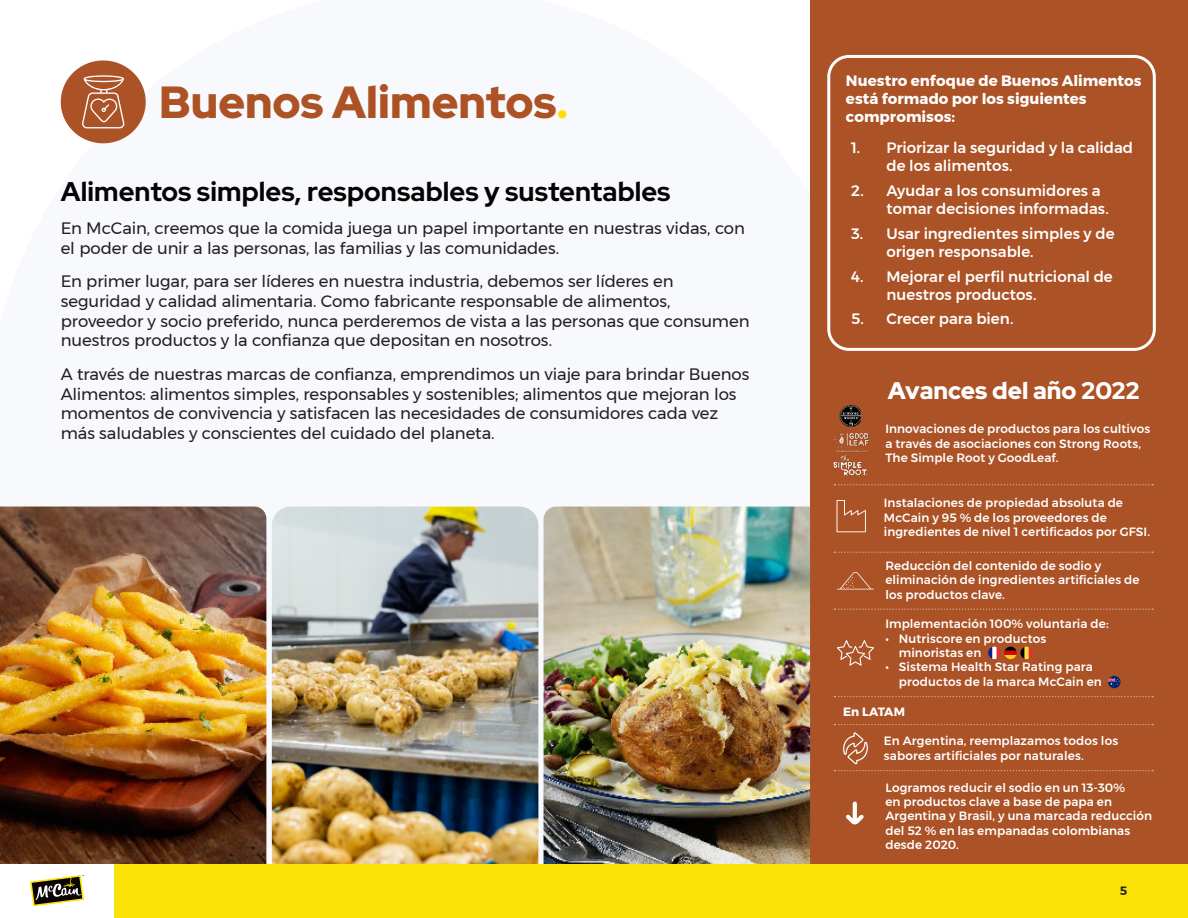
<style>
.page{position:relative;width:1188px;height:918px;background:#fff}
.page>*{position:absolute;margin:0;border:0;box-sizing:border-box;transform-origin:0 0}
.t1{font:900 45px "Red Hat Display";color:#ac5225}
.t2{font:300 27px "Red Hat Display";letter-spacing:.005em;color:#040503}
.t3{font:900 24px "Red Hat Display";color:#fff}
.t4{font:16.5px/19.8px "Montserrat";letter-spacing:-.005em;color:#231f20}
.t5{font:500 15px/18px "Montserrat";color:#fff}
.t6{font:700 15px/18px "Montserrat";color:#fff}
.t7{font:500 12px/14.4px "Montserrat";letter-spacing:.01em;color:#fff}
.t8{font:700 12px "Montserrat";letter-spacing:.005em;color:#fff}
.t9{font:600 12px "Montserrat";color:#231f20}
.s1{color:#ffe100}
</style>
<div class="page">
<div style="left:113px;top:864px;width:1075px;height:54px;background:#fae106"></div>
<svg style="left:30px;top:875px;width:54px;height:31px"></svg>
<div style="left:810px;top:0;width:378px;height:864px;background:#ab5226"></div>
<svg style="left:837px;top:500px;width:29px;height:32px"></svg>
<div style="left:827px;top:55px;width:329px;height:296px;border:3px solid #fff;border-radius:20px"></div>
<img style="left:0;top:507px;width:266px;height:357px">
<img style="left:272px;top:507px;width:266px;height:357px">
<img style="left:544px;top:507px;width:266px;height:357px">
<div style="left:61px;top:60px;width:85px;height:83px;background:#ab5226;border-radius:50%"></div>
<svg style="left:82px;top:75px;width:42px;height:53px"></svg>
<svg style="left:834px;top:484px;width:319px;height:1px"></svg>
<svg style="left:834px;top:551px;width:319px;height:2px"></svg>
<svg style="left:834px;top:608px;width:319px;height:2px"></svg>
<svg style="left:837px;top:572px;width:37px;height:17px"></svg>
<svg style="left:837px;top:640px;width:37px;height:26px"></svg>
<svg style="left:988px;top:647px;width:45px;height:12px"></svg>
<svg style="left:1108px;top:676px;width:12px;height:12px"></svg>
<img style="left:840px;top:405px;width:21px;height:22px">
<img style="left:833px;top:431px;width:36px;height:15px">
<img style="left:833px;top:446px;width:36px;height:30px">
<svg style="left:834px;top:696px;width:319px;height:1px"></svg>
<svg style="left:834px;top:770px;width:319px;height:1px"></svg>
<svg style="left:843px;top:732px;width:25px;height:32px"></svg>
<svg style="left:846px;top:802px;width:18px;height:23px"></svg>
<svg style="left:834px;top:724px;width:319px;height:1px"></svg>
<h1 class="t1" style="left:159px;top:84px;width:411px">Buenos Alimentos<span class="s1">.</span></h1>
<p class="t6" style="left:846px;top:73px;width:297px">Nuestro enfoque de Buenos Alimentos está formado por los siguientes compromisos:</p>
<p class="t5" style="left:886px;top:139px;width:248px;text-indent:-35px">1. Priorizar la seguridad y la calidad de los alimentos.</p>
<p class="t5" style="left:886px;top:182px;width:224px;text-indent:-35px">2. Ayudar a los consumidores a tomar decisiones informadas.</p>
<p class="t5" style="left:886px;top:225px;width:230px;text-indent:-35px">3. Usar ingredientes simples y de origen responsable.</p>
<p class="t5" style="left:886px;top:267px;width:228px;text-indent:-35px">4. Mejorar el perfil nutricional de nuestros productos.</p>
<p class="t5" style="left:851px;top:310px;width:164px">5. Crecer para bien.</p>
<h2 class="t2" style="left:61px;top:180px;width:611px">Alimentos simples, responsables y sustentables</h2>
<p class="t4" style="left:61px;top:218px;width:686px">En McCain, creemos que la comida juega un papel importante en nuestras vidas, con el poder de unir a las personas, las familias y las comunidades.</p>
<p class="t4" style="left:61px;top:271px;width:690px">En primer lugar, para ser líderes en nuestra industria, debemos ser líderes en seguridad y calidad alimentaria. Como fabricante responsable de alimentos, proveedor y socio preferido, nunca perderemos de vista a las personas que consumen nuestros productos y la confianza que depositan en nosotros.</p>
<p class="t4" style="left:61px;top:364px;width:690px">A través de nuestras marcas de confianza, emprendimos un viaje para brindar Buenos Alimentos: alimentos simples, responsables y sostenibles; alimentos que mejoran los momentos de convivencia y satisfacen las necesidades de consumidores cada vez más saludables y conscientes del cuidado del planeta.</p>
<h3 class="t3" style="left:888px;top:381px;width:253px">Avances del año 2022</h3>
<p class="t7" style="left:885px;top:422px;width:266px">Innovaciones de productos para los cultivos a través de asociaciones con Strong Roots,<br>The Simple Root y GoodLeaf.</p>
<p class="t7" style="left:884px;top:496px;width:268px">Instalaciones de propiedad absoluta de<br>McCain y 95 % de los proveedores de ingredientes de nivel 1 certificados por GFSI.</p>
<p class="t7" style="left:885px;top:558px;width:256px">Reducción del contenido de sodio y eliminación de ingredientes artificiales de los productos clave.</p>
<p class="t7" style="left:885px;top:617px;width:225px">Implementación 100% voluntaria de:</p>
<p class="t7" style="left:899px;top:631px;width:149px;text-indent:-14px">• Nutriscore en productos minoristas en</p>
<p class="t7" style="left:899px;top:660px;width:205px;text-indent:-14px">• Sistema Health Star Rating para productos de la marca McCain en</p>
<p class="t8" style="left:843px;top:706px;width:63px">En LATAM</p>
<p class="t7" style="left:884px;top:734px;width:236px">En Argentina, reemplazamos todos los sabores artificiales por naturales.</p>
<p class="t7" style="left:885px;top:780px;width:268px">Logramos reducir el sodio en un 13-30%<br>en productos clave a base de papa en<br>Argentina y Brasil, y una marcada reducción del 52 % en las empanadas colombianas desde 2020.</p>
<p class="t9" style="left:1120px;top:884px;width:9px">5</p>
</div>
